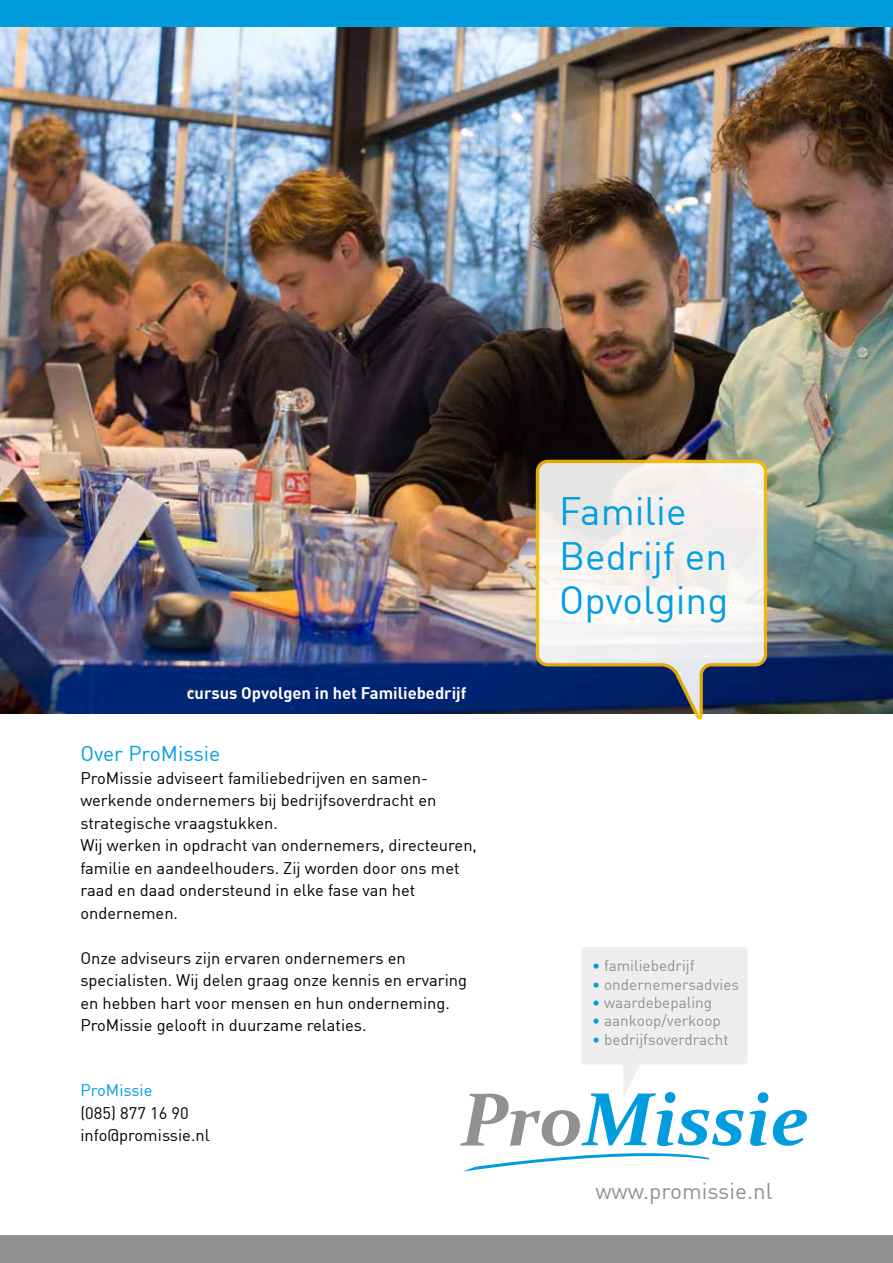
<style>
.page{position:relative;width:893px;height:1263px;background:#fff}
.page>*{position:absolute;margin:0;border:0;box-sizing:border-box;transform-origin:0 0}
.t1{font:38.85px/44.4px "DIN";color:#009fe3}
.t2{font:22.5px "DIN";color:#939190}
.t3{font:21px "DIN";color:#009fe3}
.t4{font:16.5px/22.5px "DIN";color:#000}
.t5{font:700 16.5px "DIN";color:#fff}
.t6{font:16.5px "DIN";color:#009cde}
.t7{font:15.3px "DIN";color:#939190}
.s1{color:#009cde}
</style>
<div class="page">
<div style="left:0;top:0;width:893px;height:27px;background:#009cde"></div>
<div style="left:0;top:1236px;width:893px;height:27px;background:#939190"></div>
<svg style="left:460px;top:947px;width:347px;height:224px"></svg>
<img style="left:0;top:27px;width:893px;height:686px">
<svg style="left:534px;top:458px;width:235px;height:261px"></svg>
<p class="t5" style="left:187px;top:682px;width:281px">cursus Opvolgen in het Familiebedrijf</p>
<h1 class="t1" style="left:559px;top:488px;width:171px">Familie<br>Bedrijf en<br>Opvolging</h1>
<p class="t3" style="left:80px;top:740px;width:141px">Over ProMissie</p>
<p class="t4" style="left:80px;top:766px;width:398px">ProMissie adviseert familiebedrijven en samen&shy;werkende ondernemers bij bedrijfsoverdracht en strategische vraagstukken.<br>Wij werken in opdracht van ondernemers, directeuren, familie en aandeelhouders. Zij worden door ons met raad en daad ondersteund in elke fase van het ondernemen.</p>
<p class="t4" style="left:80px;top:946px;width:388px">Onze adviseurs zijn ervaren ondernemers en specialisten. Wij delen graag onze kennis en ervaring en hebben hart voor mensen en hun onderneming.<br>ProMissie gelooft in duurzame relaties.</p>
<p class="t7" style="left:592px;top:956px;width:104px"><span class="s1">•</span> familiebedrijf</p>
<p class="t7" style="left:592px;top:974px;width:149px"><span class="s1">•</span> ondernemersadvies</p>
<p class="t7" style="left:592px;top:993px;width:122px"><span class="s1">•</span> waardebepaling</p>
<p class="t7" style="left:592px;top:1011px;width:130px"><span class="s1">•</span> aankoop/verkoop</p>
<p class="t7" style="left:592px;top:1030px;width:138px"><span class="s1">•</span> bedrijfsoverdracht</p>
<p class="t6" style="left:80px;top:1080px;width:74px">ProMissie</p>
<p class="t4" style="left:80px;top:1101px;width:131px">(085) 877 16 90 info@promissie.nl</p>
<h2 class="t2" style="left:595px;top:1177px;width:179px">www.promissie.nl</h2>
</div>
